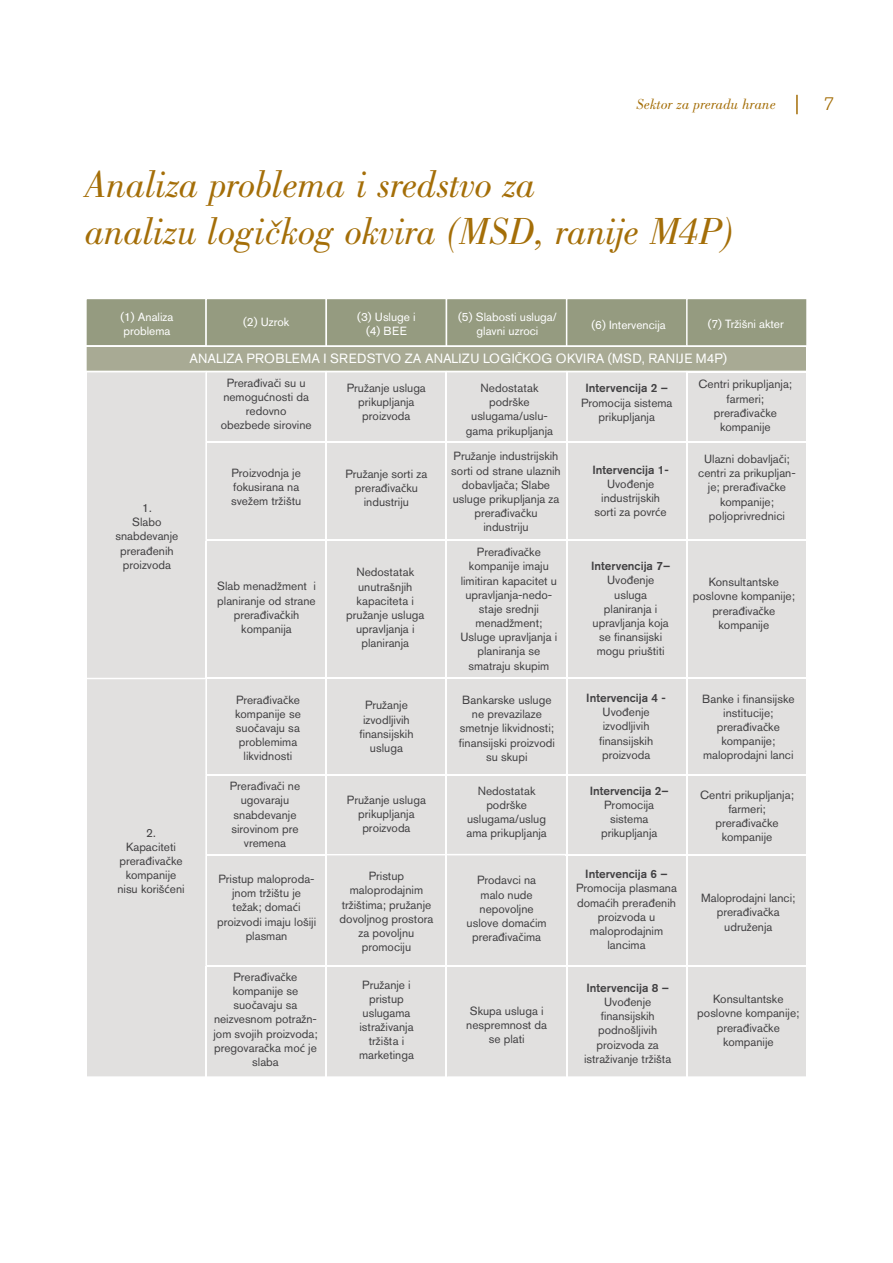
<style>
.page{position:relative;width:893px;height:1263px;background:#fff}
.page>*{position:absolute;margin:0;border:0;box-sizing:border-box;transform-origin:0 0}
.t1{font:italic 39px/46.8px "Bodoni LT Pro";letter-spacing:-.01em;color:#a46e08}
.t2{font:italic 300 18px "Akzidenz Grotesk BQ";color:#a46e08}
.t3{font:italic 15px "Bodoni LT Pro";color:#a46e08}
.t4{font:13.35px "Akzidenz Grotesk BQ";color:#fff}
.t5{font:11.85px/14.1px "Akzidenz Grotesk BQ";color:#414042;text-align:center}
.t6{font:11.85px/14.1px "Akzidenz Grotesk BQ";color:#fff;text-align:center}
.t7{font:500 11.85px "Akzidenz Grotesk BQ";color:#414042}
.s1{font-family:"Myriad Pro"}
.s2{font-weight:500}
</style>
<div class="page">
<svg style="left:796px;top:95px;width:2px;height:19px"></svg>
<svg style="left:86px;top:299px;width:721px;height:778px;background:#dbdbd8"></svg>
<p class="t3" style="left:636px;top:96px;width:141px">Sektor za preradu hrane</p>
<h2 class="t2" style="left:822px;top:94px;width:12px">7</h2>
<h1 class="t1" style="left:85px;top:161px;width:649px">Analiza problema i sredstvo za<br>analizu logičkog okvira (MSD, ranije M4P)</h1>
<p class="t6" style="left:120px;top:309px;width:54px;text-align:left">(1) Analiza problema</p>
<p class="t5" style="left:115px;top:501px;width:64px">1.<br>Slabo snabdevanje prera<span class="s1">đ</span>enih proizvoda</p>
<p class="t6" style="left:357px;top:309px;width:60px">(3) Usluge i (4) BEE</p>
<p class="t6" style="left:458px;top:310px;width:100px">(5) Slabosti usluga/ glavni uzroci</p>
<p class="t6" style="left:592px;top:317px;width:76px">(6) Intervencija</p>
<p class="t6" style="left:708px;top:317px;width:78px">(7) Tržišni akter</p>
<p class="t6" style="left:243px;top:314px;width:48px">(2) Uzrok</p>
<p class="t4" style="left:190px;top:351px;width:539px">ANALIZA PROBLEMA I SREDSTVO ZA ANALIZU LOGI<span class="s1">Č</span>KOG OKVIRA (MSD, RANIJE M4P)</p>
<p class="t5" style="left:221px;top:375px;width:92px">Prera<span class="s1">đ</span>iva<span class="s1">č</span>i su u nemogu<span class="s1">ć</span>nosti da redovno obezbede sirovine</p>
<p class="t5" style="left:347px;top:381px;width:80px">Pružanje usluga prikupljanja proizvoda</p>
<p class="t5" style="left:231px;top:465px;width:72px;text-align:left">Proizvodnja je fokusirana na svežem tržištu</p>
<p class="t5" style="left:346px;top:467px;width:83px">Pružanje sorti za prera<span class="s1">đ</span>iva<span class="s1">č</span>ku industriju</p>
<p class="t5" style="left:217px;top:579px;width:100px">Slab menadžment i planiranje od strane prera<span class="s1">đ</span>iva<span class="s1">č</span>kih kompanija</p>
<p class="t5" style="left:346px;top:565px;width:80px">Nedostatak unutrašnjih kapaciteta i pružanje usluga upravljanja i planiranja</p>
<p class="t5" style="left:466px;top:381px;width:89px">Nedostatak podrške uslugama/uslu&shy;gama prikupljanja</p>
<p class="t7" style="left:585px;top:381px;width:84px">Intervencija 2 –</p>
<p class="t5" style="left:581px;top:395px;width:93px">Promocija sistema prikupljanja</p>
<p class="t5" style="left:451px;top:449px;width:111px">Pružanje industrijskih sorti od strane ulaznih dobavlja<span class="s1">č</span>a; Slabe usluge prikupljanja za prera<span class="s1">đ</span>iva<span class="s1">č</span>ku industriju</p>
<p class="t5" style="left:460px;top:545px;width:98px">Prera<span class="s1">đ</span>iva<span class="s1">č</span>ke kompanije imaju limitiran kapacitet u upravljanja-nedo&shy;staje srednji menadžment;<br>Usluge upravljanja i planiranja se smatraju skupim</p>
<p class="t5" style="left:592px;top:462px;width:78px"><span class="s2">Intervencija 1-<br></span>Uvo<span class="s1">đ</span>enje industrijskih sorti za povr<span class="s1">ć</span>e</p>
<p class="t5" style="left:591px;top:559px;width:81px"><span class="s2">Intervencija 7–<br></span>Uvo<span class="s1">đ</span>enje usluga planiranja i upravljanja koja se finansijski mogu priuštiti</p>
<p class="t5" style="left:698px;top:377px;width:95px">Centri prikupljanja; farmeri; prera<span class="s1">đ</span>iva<span class="s1">č</span>ke kompanije</p>
<p class="t5" style="left:698px;top:452px;width:99px">Ulazni dobavlja<span class="s1">č</span>i; centri za prikupljan&shy;je; prera<span class="s1">đ</span>iva<span class="s1">č</span>ke kompanije; poljoprivrednici</p>
<p class="t5" style="left:693px;top:575px;width:104px">Konsultantske poslovne kompanije; prera<span class="s1">đ</span>iva<span class="s1">č</span>ke kompanije</p>
<p class="t5" style="left:117px;top:825px;width:69px">2.<br>Kapaciteti prera<span class="s1">đ</span>iva<span class="s1">č</span>ke kompanije nisu koriš<span class="s1">ć</span>eni</p>
<p class="t5" style="left:459px;top:693px;width:97px">Bankarske usluge ne prevazilaze smetnje likvidnosti; finansijski proizvodi su skupi</p>
<p class="t5" style="left:586px;top:691px;width:81px"><span class="s2">Intervencija 4 -<br></span>Uvo<span class="s1">đ</span>enje izvodljivih finansijskih proizvoda</p>
<p class="t5" style="left:702px;top:691px;width:94px">Banke i finansijske institucije; prera<span class="s1">đ</span>iva<span class="s1">č</span>ke kompanije; maloprodajni lanci</p>
<p class="t5" style="left:700px;top:787px;width:95px">Centri prikupljanja; farmeri; prera<span class="s1">đ</span>iva<span class="s1">č</span>ke kompanije</p>
<p class="t5" style="left:235px;top:692px;width:67px">Prera<span class="s1">đ</span>iva<span class="s1">č</span>ke kompanije se suo<span class="s1">č</span>avaju sa problemima likvidnosti</p>
<p class="t5" style="left:359px;top:698px;width:56px">Pružanje izvodljivih finansijskih usluga</p>
<p class="t5" style="left:230px;top:779px;width:72px">Prera<span class="s1">đ</span>iva<span class="s1">č</span>i ne ugovaraju snabdevanje sirovinom pre vremena</p>
<p class="t5" style="left:347px;top:792px;width:80px">Pružanje usluga prikupljanja proizvoda</p>
<p class="t5" style="left:466px;top:783px;width:82px">Nedostatak podrške uslugama/uslug ama prikupljanja</p>
<p class="t7" style="left:590px;top:783px;width:81px">Intervencija 2–</p>
<p class="t5" style="left:601px;top:797px;width:58px">Promocija sistema prikupljanja</p>
<p class="t5" style="left:217px;top:872px;width:101px">Pristup maloproda&shy;jnom tržištu je težak; doma<span class="s1">ć</span>i proizvodi imaju lošiji plasman</p>
<p class="t5" style="left:340px;top:869px;width:95px">Pristup maloprodajnim tržištima; pružanje dovoljnog prostora za povoljnu promociju</p>
<p class="t5" style="left:467px;top:873px;width:82px">Prodavci na malo nude nepovoljne uslove doma<span class="s1">ć</span>im prera<span class="s1">đ</span>iva<span class="s1">č</span>ima</p>
<p class="t5" style="left:213px;top:970px;width:106px">Prera<span class="s1">đ</span>iva<span class="s1">č</span>ke kompanije se suo<span class="s1">č</span>avaju sa neizvesnom potražn&shy;jom svojih proizvoda; pregovara<span class="s1">č</span>ka mo<span class="s1">ć</span> je slaba</p>
<p class="t5" style="left:359px;top:977px;width:56px">Pružanje i pristup uslugama istraživanja tržišta i marketinga</p>
<p class="t5" style="left:466px;top:1004px;width:82px">Skupa usluga i nespremnost da se plati</p>
<p class="t7" style="left:585px;top:867px;width:84px">Intervencija 6 –</p>
<p class="t5" style="left:576px;top:881px;width:102px">Promocija plasmana doma<span class="s1">ć</span>ih prera<span class="s1">đ</span>enih proizvoda u maloprodajnim lancima</p>
<p class="t5" style="left:701px;top:891px;width:96px">Maloprodajni lanci; prera<span class="s1">đ</span>iva<span class="s1">č</span>ka udruženja</p>
<p class="t5" style="left:584px;top:980px;width:89px"><span class="s2">Intervencija 8 –<br></span>Uvo<span class="s1">đ</span>enje finansijskih podnošljivih proizvoda za istraživanje tržišta</p>
<p class="t5" style="left:697px;top:992px;width:104px">Konsultantske poslovne kompanije; prera<span class="s1">đ</span>iva<span class="s1">č</span>ke kompanije</p>
</div>
